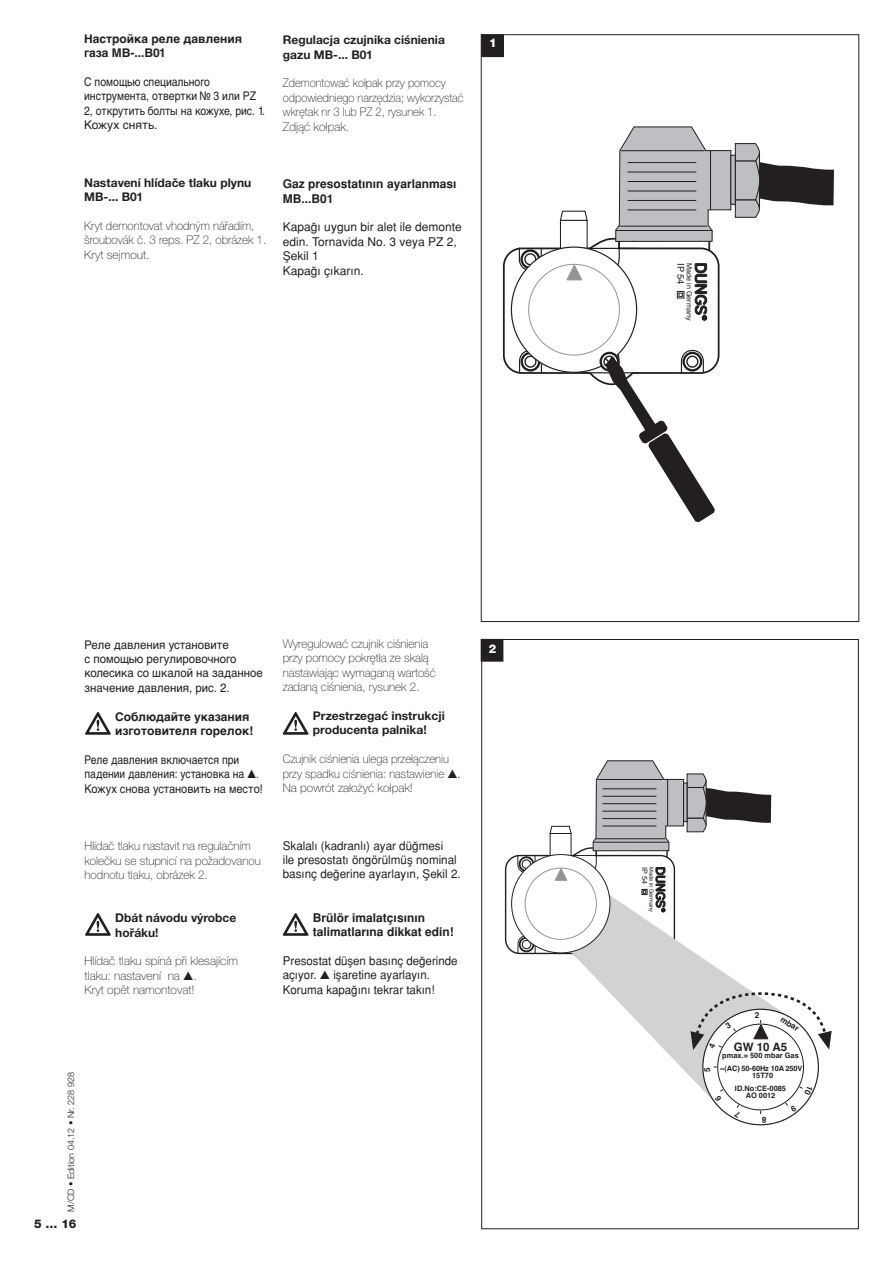
<style>
.page{position:relative;width:893px;height:1263px;background:#fff}
.page>*{position:absolute;margin:0;border:0;box-sizing:border-box;transform-origin:0 0}
.t1{font:100 12px/14.4px "Helvetica Neue CE";color:#231f20}
.t2{font:12px/14.4px "Pannonica";color:#231f20}
.t3{font:700 12px/14.4px "Helvetica Neue CE";color:#231f20}
.t4{font:100 12px/14.4px "Helvetica Neue CE";color:#231f20;scale:.93 1}
.t5{font:12px/14.4px "Helvetica Cyr Upright";color:#231f20;scale:.95 1}
.t6{font:12px/14.4px "Helvetica Cyr Upright";color:#231f20;scale:.87 1}
.t7{font:100 12px/14.4px "Helvetica Neue CE";color:#231f20;scale:.94 1}
.t8{font:12px/14.4px "Helvetica Cyr Upright";color:#231f20;scale:.86 1}
.t9{font:12px/14.4px "Pannonica";color:#231f20;scale:.96 1}
.t10{font:700 12px/14.4px "Pannonica";color:#231f20}
.t11{font:700 12px/14.4px "Helvetica Cyr";color:#231f20}
.t12{font:100 12px/14.4px "Helvetica Neue CE";color:#231f20;scale:.96 1}
.t13{font:800 12px "Helvetica Neue LT Std";color:#231f20}
.t14{font:800 12px "Helvetica Neue LT Std";color:#fff}
.t15{font:700 11.55px "Helvetica";color:#231f20}
.t16{font:9.3px "Helvetica";color:#231f20}
.t17{font:300 9px "Helvetica Neue LT Std";color:#231f20}
.t18{font:700 8.25px "Helvetica";color:#231f20}
.t19{font:700 7.35px/13.5px "Helvetica";color:#231f20}
.t20{font:7.35px "Helvetica";color:#231f20}
.t21{font:7.2px "Helvetica";color:#231f20}
.t22{font:5.7px "Helvetica";color:#231f20}
.s1{font-family:"Helvetica Neue LT Std";font-weight:300}
</style>
<div class="page">
<div style="left:482px;top:35px;width:21px;height:22px;background:#231f20"></div>
<div style="left:481px;top:35px;width:23px;height:22px;border:1px solid #231f20"></div>
<div style="left:481px;top:639px;width:22px;height:22px;background:#231f20"></div>
<svg style="left:85px;top:712px;width:26px;height:23px"></svg>
<svg style="left:503px;top:126px;width:331px;height:397px"></svg>
<svg style="left:731px;top:155px;width:4px;height:50px"></svg>
<svg style="left:583px;top:964px;width:168px;height:112px;fill:#d1d2d4"></svg>
<svg style="left:505px;top:760px;width:267px;height:204px"></svg>
<svg style="left:683px;top:783px;width:4px;height:39px"></svg>
<svg style="left:283px;top:712px;width:26px;height:23px"></svg>
<svg style="left:85px;top:913px;width:26px;height:23px"></svg>
<svg style="left:283px;top:913px;width:26px;height:23px"></svg>
<svg style="left:690px;top:991px;width:142px;height:127px"></svg>
<p class="t11" style="left:84px;top:31px;width:159px">Настройка реле давления газа МВ-...В01</p>
<p class="t6" style="left:84px;top:74px;width:209px">С помощью специального инструмента, отвертки № 3 или PZ<br>2, открутить болты на кожухе, рис. 1.<br>Кожух снять.</p>
<p class="t3" style="left:283px;top:33px;width:163px">Regulacja czujnika ciśnienia gazu MB-... B01</p>
<p class="t4" style="left:283px;top:76px;width:196px">Zdemontować kołpak przy pomocy odpowiedniego narzędzia; wykorzystać wkrętak nr 3 lub PZ 2, rysunek 1.<br>Zdjąć kołpak.</p>
<p class="t3" style="left:84px;top:175px;width:169px">Nastavení hlídače tlaku plynu<br>MB-... B01</p>
<p class="t12" style="left:84px;top:219px;width:191px">Kryt demontovat vhodným nářadím, šroubovák č. 3 reps. PZ 2, obrázek 1.<br>Kryt sejmout.</p>
<p class="t10" style="left:283px;top:177px;width:175px">Gaz presostat∂n∂n ayarlanmas∂<br>MB...B01</p>
<p class="t2" style="left:283px;top:220px;width:180px">Kapaπ∂ uygun bir alet ile demonte edin. Tornavida No. 3 veya PZ 2,<br>Ωekil 1<br>Kapaπ∂ ç∂kar∂n.</p>
<p class="t14" style="left:489px;top:36px;width:9px">1</p>
<p class="t5" style="left:85px;top:637px;width:189px">Реле давления установите<br>с помощью регулировочного колесика со шкалой на заданное значение давления, рис. 2.</p>
<p class="t11" style="left:115px;top:709px;width:140px">Соблюдайте указания изготовителя горелок!</p>
<p class="t8" style="left:85px;top:752px;width:209px">Реле давления включается при падении давления: установка на ▲<span class="s1">.<br></span>Кожух снова установить на место!</p>
<p class="t1" style="left:85px;top:839px;width:178px">Hlídač tlaku nastavit na regulačním kolečku se stupnicí na požadovanou hodnotu tlaku, obrázek 2.</p>
<p class="t3" style="left:115px;top:911px;width:123px">Dbát návodu výrobce hořáku!</p>
<p class="t1" style="left:85px;top:954px;width:155px">Hlídač tlaku spíná při klesajícím tlaku: nastavení na ▲.<br>Kryt opět namontovat!</p>
<p class="t1" style="left:283px;top:637px;width:155px">Wyregulować czujnik ciśnienia przy pomocy pokrętła ze skalą nastawiając wymaganą wartość zadaną ciśnienia, rysunek 2.</p>
<p class="t3" style="left:313px;top:709px;width:133px">Przestrzegać instrukcji producenta palnika!</p>
<p class="t7" style="left:283px;top:752px;width:191px">Czujnik ciśnienia ulega przełączeniu przy spadku ciśnienia: nastawienie ▲<span class="s1">.<br></span>Na powrót założyć kołpak!</p>
<p class="t2" style="left:283px;top:838px;width:179px">Skalal∂ (kadranl∂) ayar düπmesi<br>ile presostat∂ öngörülmüµ nominal bas∂nç deπerine ayarlay∂n, Ωekil 2.</p>
<p class="t10" style="left:313px;top:910px;width:142px">Brülör imalatç∂s∂n∂n talimatlar∂na dikkat edin!</p>
<p class="t9" style="left:283px;top:953px;width:184px">Presostat düµen bas∂nç deπerinde aç∂yor. ▲ iµaretine ayarlay∂n.<br>Koruma kapaπ∂n∂ tekrar tak∂n!</p>
<p class="t14" style="left:489px;top:641px;width:9px">2</p>
<p class="t17" style="left:66px;top:1211px;width:141px;rotate:-90deg">M/CD • Edition 04.12 • Nr. 228 928</p>
<p class="t13" style="left:34px;top:1217px;width:44px">5 … 16</p>
<p class="t16" style="left:688px;top:263px;width:23px;rotate:90deg">IP 54</p>
<p class="t21" style="left:695px;top:263px;width:59px;rotate:90deg">Made in Germany</p>
<p class="t20" style="left:650px;top:867px;width:18px;rotate:90deg">IP 54</p>
<p class="t22" style="left:656px;top:867px;width:47px;rotate:90deg">Made in Germany</p>
<p class="t18" style="left:701px;top:1072px;width:6px;rotate:-90deg">5</p>
<p class="t18" style="left:755px;top:1008px;width:6px">2</p>
<p class="t18" style="left:785px;top:1012px;width:22px;rotate:32deg">mbar</p>
<p class="t15" style="left:734px;top:1037px;width:55px">GW 10 A5</p>
<p class="t19" style="left:720px;top:1048px;width:84px">pmax.= 500 mbar Gas ~(AC) 50-60Hz 10A 250V</p>
<p class="t19" style="left:735px;top:1069px;width:53px;text-align:center">15T70<br>ID.No:CE-0085</p>
<p class="t19" style="left:746px;top:1089px;width:31px">AO 0012</p>
<p class="t18" style="left:766px;top:1127px;width:6px;rotate:-180deg">8</p>
</div>
